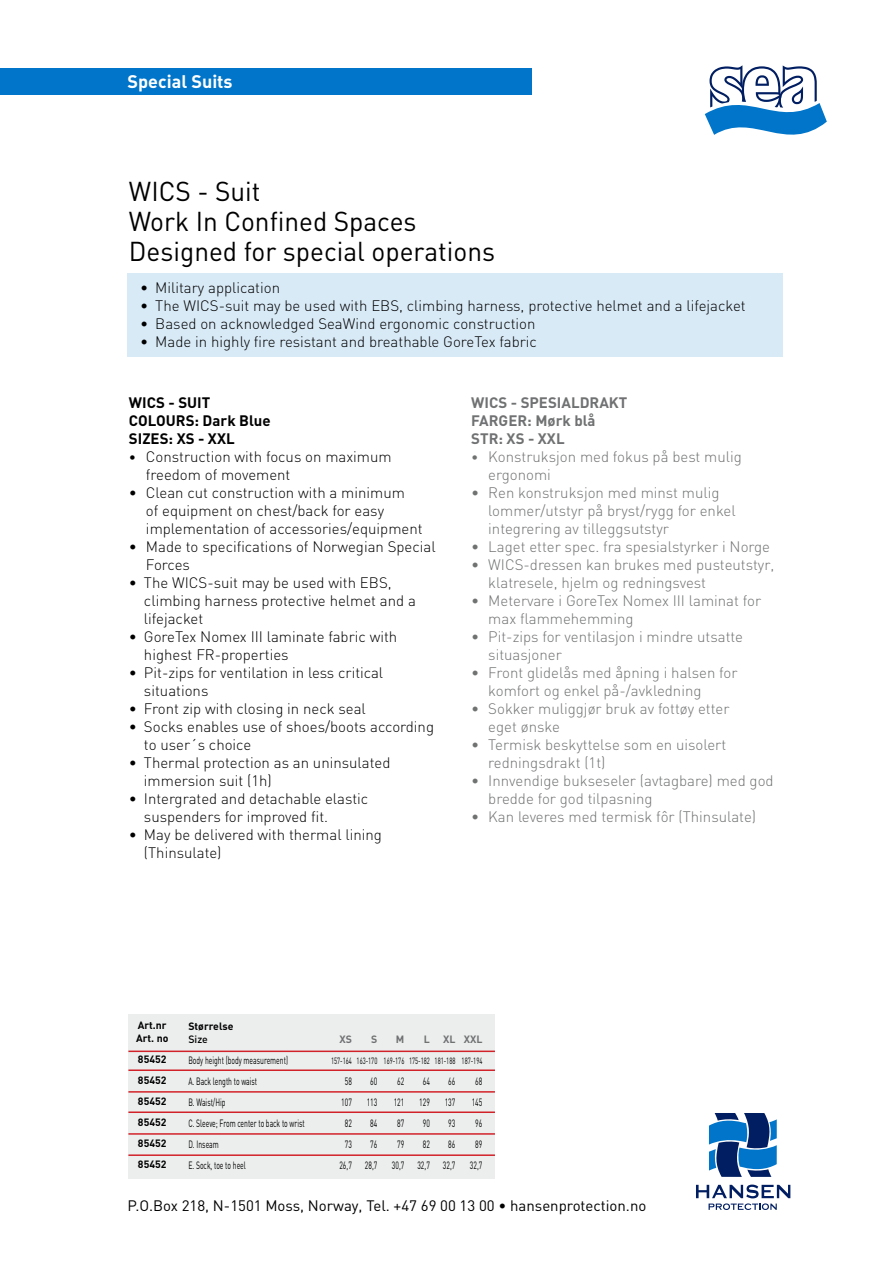
<style>
.page{position:relative;width:893px;height:1263px;background:#fff}
.page>*{position:absolute;margin:0;border:0;box-sizing:border-box;transform-origin:0 0}
.t1{font:27px/30px "DIN";color:#000}
.t2{font:18px "DIN Bold Alternate";color:#fff}
.t3{font:300 15px/18px "DIN";color:#000}
.t4{font:300 15px/18px "DIN";color:#707172}
.t5{font:15px "DIN";color:#000}
.t6{font:700 15px/18px "DIN";color:#707172}
.t7{font:700 15px/18px "DIN";color:#000}
.t8{font:10.5px "DIN";color:#000;scale:.65 1}
.t9{font:700 10.5px/21px "DIN";color:#000}
.t10{font:700 10.5px "DIN";color:#707172}
.t11{font:500 10.5px "DIN";color:#000}
.t12{font:9px "DIN";color:#000;scale:.65 1}
.s1{font-size:13.5px}
</style>
<div class="page">
<div style="left:128px;top:274px;width:655px;height:83px;background:#d9eaf7"></div>
<div style="left:0;top:69px;width:531px;height:26px;background:#0075c9"></div>
<svg style="left:696px;top:1184px;width:94px;height:26px"></svg>
<svg style="left:709px;top:1113px;width:68px;height:64px"></svg>
<svg style="left:705px;top:65px;width:122px;height:70px"></svg>
<div style="left:128px;top:1014px;width:367px;height:164px;background:#eceded"></div>
<hr style="left:128px;top:1069px;width:367px;height:2px;background:#d22229">
<hr style="left:128px;top:1111px;width:367px;height:2px;background:#d22229">
<hr style="left:128px;top:1091px;width:367px;height:1px;background:#d22229">
<hr style="left:128px;top:1050px;width:367px;height:2px;background:#d22229">
<hr style="left:128px;top:1133px;width:367px;height:2px;background:#d22229">
<hr style="left:128px;top:1154px;width:367px;height:2px;background:#d22229">
<p class="t2" style="left:128px;top:70px;width:107px">Special Suits</p>
<h1 class="t1" style="left:129px;top:175px;width:368px">WICS - Suit<br>Work In Confined Spaces<br>Designed for special operations</h1>
<p class="t3" style="left:140px;top:278px;width:141px">• Military application</p>
<p class="t3" style="left:140px;top:296px;width:607px">• The WICS-suit may be used with EBS, climbing harness, protective helmet and a lifejacket</p>
<p class="t3" style="left:140px;top:314px;width:397px">• Based on acknowledged SeaWind ergonomic construction</p>
<p class="t3" style="left:140px;top:332px;width:398px">• Made in highly fire resistant and breathable GoreTex fabric</p>
<p class="t7" style="left:129px;top:393px;width:143px">WICS - SUIT<br>COLOURS: Dark Blue<br>SIZES: XS - XXL</p>
<p class="t3" style="left:146px;top:447px;width:247px;text-indent:-17px"><span class="s1">•</span> Construction with focus on maximum freedom of movement</p>
<p class="t3" style="left:146px;top:483px;width:278px;text-indent:-17px">• Clean cut construction with a minimum<br>of equipment on chest/back for easy implementation of accessories/equipment</p>
<p class="t3" style="left:146px;top:537px;width:291px;text-indent:-17px">• Made to specifications of Norwegian Special<br>Forces</p>
<p class="t3" style="left:144px;top:573px;width:273px;text-indent:-15px">• The WICS-suit may be used with EBS, climbing harness protective helmet and a lifejacket</p>
<p class="t3" style="left:144px;top:627px;width:255px;text-indent:-15px">• GoreTex Nomex III laminate fabric with highest FR-properties</p>
<p class="t3" style="left:144px;top:663px;width:241px;text-indent:-15px">• Pit-zips for ventilation in less critical situations</p>
<p class="t3" style="left:129px;top:699px;width:238px">• Front zip with closing in neck seal</p>
<p class="t3" style="left:144px;top:717px;width:292px;text-indent:-15px">• Socks enables use of shoes/boots according to user´s choice</p>
<p class="t3" style="left:144px;top:753px;width:248px;text-indent:-15px">• Thermal protection as an uninsulated immersion suit (1h)</p>
<p class="t3" style="left:144px;top:789px;width:226px;text-indent:-15px">• Intergrated and detachable elastic suspenders for improved fit.</p>
<p class="t3" style="left:144px;top:825px;width:239px;text-indent:-15px">• May be delivered with thermal lining (Thinsulate)</p>
<p class="t6" style="left:471px;top:393px;width:158px">WICS - SPESIALDRAKT<br>FARGER: Mørk blå<br>STR: XS - XXL</p>
<p class="t4" style="left:488px;top:447px;width:255px;text-indent:-17px"><span class="s1">•</span> Konstruksjon med fokus på best mulig ergonomi</p>
<p class="t4" style="left:488px;top:483px;width:249px;text-indent:-17px">• Ren konstruksjon med minst mulig lommer/utstyr på bryst/rygg for enkel integrering av tilleggsutstyr</p>
<p class="t4" style="left:471px;top:537px;width:300px">• Laget etter spec. fra spesialstyrker i Norge</p>
<p class="t4" style="left:488px;top:555px;width:288px;text-indent:-17px">• WICS-dressen kan brukes med pusteutstyr, klatresele, hjelm og redningsvest</p>
<p class="t4" style="left:488px;top:591px;width:274px;text-indent:-17px">• Metervare i GoreTex Nomex III laminat for max flammehemming</p>
<p class="t4" style="left:488px;top:627px;width:256px;text-indent:-17px">• Pit-zips for ventilasjon i mindre utsatte situasjoner</p>
<p class="t4" style="left:488px;top:663px;width:251px;text-indent:-17px">• Front glidelås med åpning i halsen for komfort og enkel på-/avkledning</p>
<p class="t4" style="left:488px;top:699px;width:243px;text-indent:-17px">• Sokker muliggjør bruk av fottøy etter eget ønske</p>
<p class="t4" style="left:488px;top:735px;width:239px;text-indent:-17px">• Termisk beskyttelse som en uisolert redningsdrakt (1t)</p>
<p class="t4" style="left:488px;top:771px;width:287px;text-indent:-17px">• Innvendige bukseseler (avtagbare) med god bredde for god tilpasning</p>
<p class="t4" style="left:471px;top:807px;width:286px">• Kan leveres med termisk fôr (Thinsulate)</p>
<p class="t9" style="left:136px;top:1018px;width:34px;line-height:13.5px">Art.nr<br>Art. no</p>
<p class="t9" style="left:138px;top:1048px;width:30px;text-align:justify">85452<br>85452<br>85452<br>85452<br>85452<br>85452</p>
<p class="t9" style="left:188px;top:1015px;width:47px">Størrelse</p>
<p class="t11" style="left:188px;top:1032px;width:21px">Size</p>
<p class="t10" style="left:339px;top:1032px;width:14px">XS</p>
<p class="t10" style="left:371px;top:1032px;width:8px">S</p>
<p class="t10" style="left:396px;top:1032px;width:10px">M</p>
<p class="t10" style="left:424px;top:1032px;width:8px">L</p>
<p class="t10" style="left:443px;top:1032px;width:41px">XL XXL</p>
<p class="t8" style="left:188px;top:1054px;width:155px">Body height (body measurement)</p>
<p class="t12" style="left:331px;top:1055px;width:234px">157-164 163-170 169-176 175-182 181-188 187-194</p>
<p class="t8" style="left:188px;top:1075px;width:107px">A. Back length to waist</p>
<p class="t8" style="left:345px;top:1075px;width:12px">58</p>
<p class="t8" style="left:370px;top:1075px;width:12px">60</p>
<p class="t8" style="left:397px;top:1075px;width:12px">62</p>
<p class="t8" style="left:423px;top:1075px;width:12px">64</p>
<p class="t8" style="left:448px;top:1075px;width:12px">66</p>
<p class="t8" style="left:475px;top:1075px;width:12px">68</p>
<p class="t8" style="left:188px;top:1096px;width:59px">B. Waist/Hip</p>
<p class="t8" style="left:341px;top:1096px;width:18px">107</p>
<p class="t8" style="left:367px;top:1096px;width:18px">113</p>
<p class="t8" style="left:394px;top:1096px;width:18px">121</p>
<p class="t8" style="left:419px;top:1096px;width:18px">129</p>
<p class="t8" style="left:445px;top:1096px;width:18px">137</p>
<p class="t8" style="left:472px;top:1096px;width:18px">145</p>
<p class="t8" style="left:188px;top:1117px;width:180px">C. Sleeve; From center to back to wrist</p>
<p class="t8" style="left:345px;top:1117px;width:12px">82</p>
<p class="t8" style="left:370px;top:1117px;width:12px">84</p>
<p class="t8" style="left:397px;top:1117px;width:12px">87</p>
<p class="t8" style="left:423px;top:1117px;width:12px">90</p>
<p class="t8" style="left:448px;top:1117px;width:12px">93</p>
<p class="t8" style="left:475px;top:1117px;width:12px">96</p>
<p class="t8" style="left:188px;top:1138px;width:48px">D. Inseam</p>
<p class="t8" style="left:345px;top:1138px;width:12px">73</p>
<p class="t8" style="left:370px;top:1138px;width:12px">76</p>
<p class="t8" style="left:397px;top:1138px;width:12px">79</p>
<p class="t8" style="left:423px;top:1138px;width:12px">82</p>
<p class="t8" style="left:448px;top:1138px;width:12px">86</p>
<p class="t8" style="left:475px;top:1138px;width:12px">89</p>
<p class="t8" style="left:188px;top:1159px;width:90px">E. Sock, toe to heel</p>
<p class="t8" style="left:339px;top:1159px;width:60px">26,7 28,7</p>
<p class="t8" style="left:392px;top:1159px;width:99px">30,7 32,7 32,7</p>
<p class="t8" style="left:470px;top:1159px;width:21px">32,7</p>
<p class="t5" style="left:128px;top:1196px;width:520px">P.O.Box 218, N-1501 Moss, Norway, Tel. +47 69 00 13 00 • hansenprotection.no</p>
</div>
